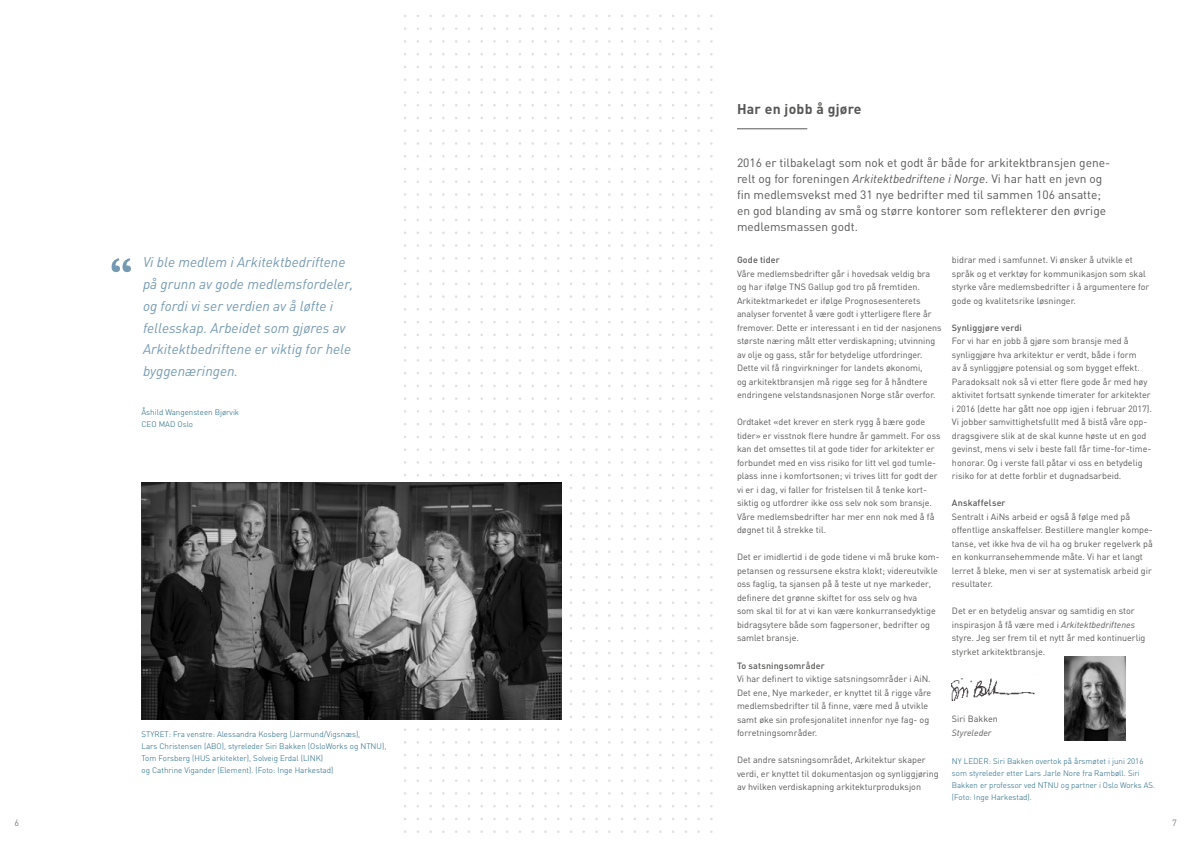
<style>
.page{position:relative;width:1191px;height:842px;background:#fff}
.page>*{position:absolute;margin:0;border:0;box-sizing:border-box;transform-origin:0 0}
.t1{font:60px "Swift";color:#7499b2}
.t2{font:italic 14px/21.7px "DIN";color:#7499b2}
.t3{font:700 14px "DIN";letter-spacing:.02em;color:#575756}
.t4{font:12px/16px "DIN";color:#575756}
.t5{font:9px/13.5px "DIN";color:#575756}
.t6{font:500 9px "DIN";letter-spacing:.01em;color:#575756}
.t7{font:italic 9px "DIN";color:#575756}
.t8{font:9px "DIN";color:#7c7b7b}
.t9{font:300 8px/12px "DIN";color:#16607e}
.s1{font-style:italic}
</style>
<div class="page">
<hr style="left:737px;top:129px;width:70px;height:1px;background:#575756">
<img style="left:141px;top:483px;width:420px;height:236px">
<img style="left:1064px;top:657px;width:61px;height:83px">
<img style="left:951px;top:678px;width:84px;height:23px">
<h1 class="t1" style="left:108px;top:245px;width:29px">“</h1>
<h2 class="t3" style="left:737px;top:100px;width:126px">Har en jobb å gjøre</h2>
<p class="t4" style="left:737px;top:154px;width:375px">2016 er tilbakelagt som nok et godt år både for arkitektbransjen gene&shy;relt og for foreningen <span class="s1">Arkitektbedriftene i Norge</span>. Vi har hatt en jevn og fin medlemsvekst med 31 nye bedrifter med til sammen 106 ansatte; en god blanding av små og større kontorer som reflekterer den øvrige medlemsmassen godt.</p>
<p class="t5" style="left:952px;top:253px;width:199px">bidrar med i samfunnet. Vi ønsker å utvikle et språk og et verktøy for kommunikasjon som skal styrke våre medlemsbedrifter i å argumentere for gode og kvalitetsrike løsninger.</p>
<p class="t6" style="left:952px;top:322px;width:71px">Synliggjøre verdi</p>
<p class="t5" style="left:952px;top:334px;width:202px">For vi har en jobb å gjøre som bransje med å synliggjøre hva arkitektur er verdt, både i form<br>av å synliggjøre potensial og som bygget effekt.<br>Paradoksalt nok så vi etter flere gode år med høy aktivitet fortsatt synkende timerater for arkitekter i 2016 (dette har gått noe opp igjen i februar 2017).<br>Vi jobber samvittighetsfullt med å bistå våre opp&shy;dragsgivere slik at de skal kunne høste ut en god gevinst, mens vi selv i beste fall får time-for-time&shy;honorar. Og i verste fall påtar vi oss en betydelig risiko for at dette forblir et dugnadsarbeid.</p>
<p class="t6" style="left:952px;top:497px;width:55px">Anskaffelser</p>
<p class="t5" style="left:952px;top:510px;width:202px">Sentralt i AiNs arbeid er også å følge med på offentlige anskaffelser. Bestillere mangler kompe&shy;tanse, vet ikke hva de vil ha og bruker regelverk på en konkurransehemmende måte. Vi har et langt lerret å bleke, men vi ser at systematisk arbeid gir resultater.</p>
<p class="t5" style="left:952px;top:604px;width:195px">Det er en betydelig ansvar og samtidig en stor inspirasjon å få være med i <span class="s1">Arkitektbedriftenes </span>styre. Jeg ser frem til et nytt år med kontinuerlig styrket arkitektbransje.</p>
<p class="t6" style="left:737px;top:254px;width:44px">Gode tider</p>
<p class="t5" style="left:737px;top:267px;width:206px">Våre medlemsbedrifter går i hovedsak veldig bra og har ifølge TNS Gallup god tro på fremtiden.<br>Arkitektmarkedet er ifølge Prognosesenterets analyser forventet å være godt i ytterligere flere år fremover. Dette er interessant i en tid der nasjonens største næring målt etter verdiskapning; utvinning av olje og gass, står for betydelige utfordringer.<br>Dette vil få ringvirkninger for landets økonomi,<br>og arkitektbransjen må rigge seg for å håndtere endringene velstandsnasjonen Norge står overfor.</p>
<p class="t5" style="left:737px;top:415px;width:205px">Ordtaket «det krever en sterk rygg å bære gode tider» er visstnok flere hundre år gammelt. For oss kan det omsettes til at gode tider for arkitekter er forbundet med en viss risiko for litt vel god tumle&shy;plass inne i komfortsonen; vi trives litt for godt der vi er i dag, vi faller for fristelsen til å tenke kort&shy;siktig og utfordrer ikke oss selv nok som bransje.<br>Våre medlemsbedrifter har mer enn nok med å få døgnet til å strekke til.</p>
<p class="t5" style="left:737px;top:550px;width:204px">Det er imidlertid i de gode tidene vi må bruke kom&shy;petansen og ressursene ekstra klokt; videreutvikle oss faglig, ta sjansen på å teste ut nye markeder, definere det grønne skiftet for oss selv og hva<br>som skal til for at vi kan være konkurransedyktige bidragsytere både som fagpersoner, bedrifter og samlet bransje.</p>
<p class="t6" style="left:737px;top:659px;width:89px">To satsningsområder</p>
<p class="t5" style="left:737px;top:672px;width:196px">Vi har definert to viktige satsningsområder i AiN.<br>Det ene, Nye markeder, er knyttet til å rigge våre medlemsbedrifter til å finne, være med å utvikle samt øke sin profesjonalitet innenfor nye fag- og forretningsområder.</p>
<p class="t5" style="left:737px;top:753px;width:203px">Det andre satsningsområdet, Arkitektur skaper verdi, er knyttet til dokumentasjon og synliggjøring av hvilken verdiskapning arkitekturproduksjon</p>
<h2 class="t2" style="left:143px;top:251px;width:212px">Vi ble medlem i Arkitektbedriftene på grunn av gode medlemsfordeler, og fordi vi ser verdien av å løfte i fellesskap. Arbeidet som gjøres av<br>Arkitektbedriftene er viktig for hele byggenæringen.</h2>
<p class="t9" style="left:141px;top:406px;width:99px">Åshild Wangensteen Bjørvik<br>CEO MAD Oslo</p>
<p class="t5" style="left:952px;top:712px;width:47px">Siri Bakken</p>
<p class="t9" style="left:141px;top:728px;width:220px">STYRET: Fra venstre: Alessandra Kosberg (Jarmund/Vigsnæs),</p>
<p class="t7" style="left:952px;top:727px;width:41px">Styreleder</p>
<p class="t9" style="left:141px;top:740px;width:246px">Lars Christensen (ABO), styreleder Siri Bakken (OsloWorks og NTNU),<br>Tom Forsberg (HUS arkitekter), Solveig Erdal (LINK)<br>og Cathrine Vigander (Element). (Foto: Inge Harkestad)</p>
<p class="t9" style="left:952px;top:754px;width:205px">NY LEDER: Siri Bakken overtok på årsmøtet i juni 2016 som styreleder etter Lars Jarle Nore fra Rambøll. Siri Bakken er professor ved NTNU og partner i Oslo Works AS. (Foto: Inge Harkestad).</p>
<p class="t8" style="left:14px;top:817px;width:6px">6</p>
<p class="t8" style="left:1172px;top:817px;width:6px">7</p>
</div>
